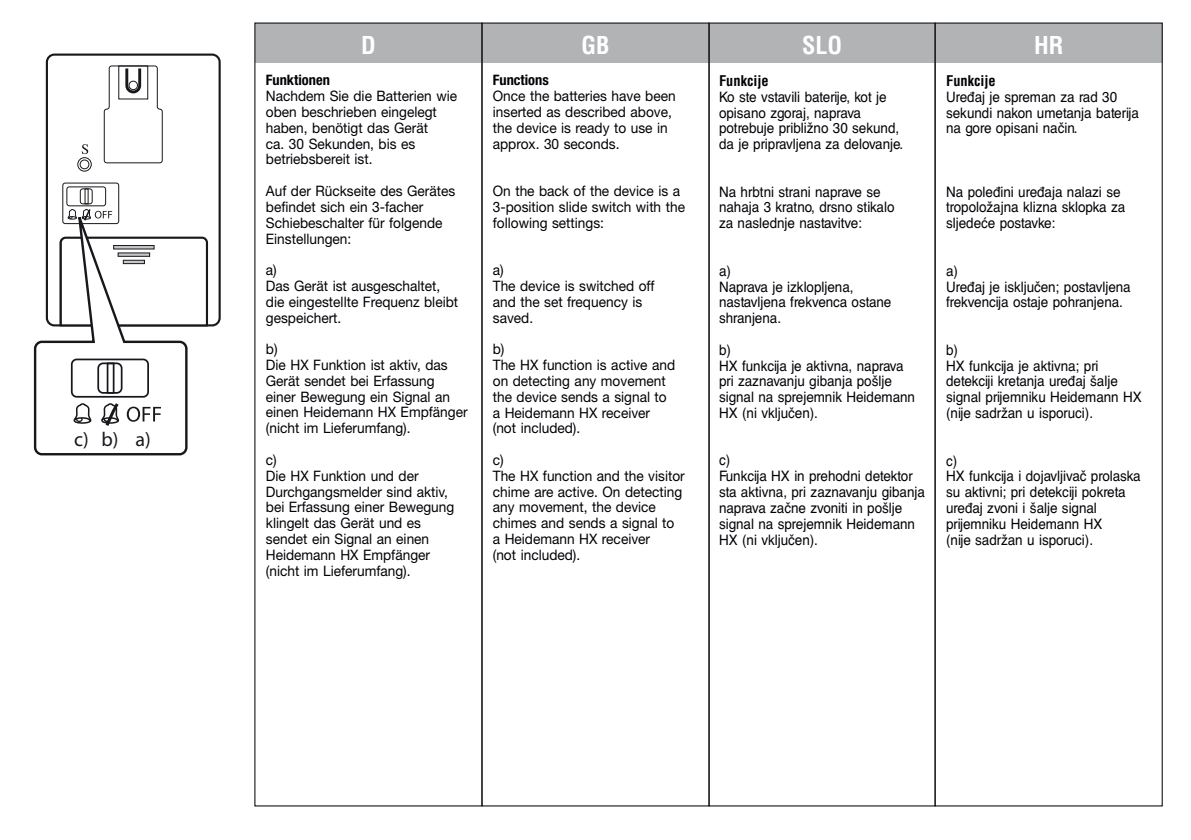
<style>
.page{position:relative;width:1191px;height:840px;background:#fff}
.page>*{position:absolute;margin:0;border:0;box-sizing:border-box;transform-origin:0 0}
.t1{font:700 condensed 24px "Helvetica";color:#fff}
.t2{font:20px "Myriad Pro";color:#1a171c}
.t3{font:14.4px/15.8px "Helvetica Neue";color:#000206;scale:.95 1}
.t4{font:14.4px/15.8px "Helvetica LTCE";color:#000206;scale:.93 1}
.t5{font:700 condensed 14.4px "Helvetica Neue";color:#000206}
.t6{font:700 condensed 14.4px "Helvetica LTCE";color:#000206}
</style>
<div class="page">
<div style="left:255px;top:23px;width:907px;height:39px;background:#b1b3b4"></div>
<div style="left:934px;top:22px;width:228px;height:784px;border:1px solid #1a171c"></div>
<svg style="left:103px;top:65px;width:60px;height:99px"></svg>
<div style="left:129px;top:81px;width:9px;height:9px;border:1px solid #1a171c;border-radius:50%"></div>
<div style="left:46px;top:53px;width:175px;height:273px;border:2px solid #1a171c;border-radius:7px"></div>
<div style="left:77px;top:157px;width:15px;height:14px;border:1px solid #1a171c;border-radius:50%"></div>
<div style="left:80px;top:159px;width:9px;height:10px;border:1px solid #1a171c;border-radius:50%"></div>
<div style="left:62px;top:182px;width:57px;height:42px;border:1px solid #1a171c;border-radius:2px"></div>
<div style="left:66px;top:186px;width:40px;height:20px;border:1px solid #1a171c;border-radius:2px"></div>
<div style="left:80px;top:188px;width:13px;height:16px;border:1px solid #1a171c;border-radius:2px"></div>
<div style="left:85px;top:188px;width:4px;height:16px;border:1px solid #1a171c"></div>
<svg style="left:82px;top:144px;width:6px;height:10px"></svg>
<svg style="left:33px;top:197px;width:151px;height:259px"></svg>
<svg style="left:35px;top:207px;width:174px;height:247px"></svg>
<h2 class="t2" style="left:74px;top:426px;width:78px">c) b) a)</h2>
<h1 class="t1" style="left:361px;top:30px;width:16px">D</h1>
<h1 class="t1" style="left:581px;top:30px;width:30px">GB</h1>
<h1 class="t1" style="left:802px;top:30px;width:42px">SLO</h1>
<h1 class="t1" style="left:1034px;top:30px;width:31px">HR</h1>
<p class="t5" style="left:266px;top:71px;width:65px">Funktionen</p>
<p class="t3" style="left:266px;top:88px;width:203px">Nachdem Sie die Batterien wie oben beschrieben eingelegt haben, benötigt das Gerät<br>ca. 30 Sekunden, bis es betriebsbereit ist.</p>
<p class="t3" style="left:266px;top:183px;width:201px">Auf der Rückseite des Gerätes befindet sich ein 3-facher<br>Schiebeschalter für folgende<br>Einstellungen:</p>
<p class="t3" style="left:266px;top:262px;width:204px">a)<br>Das Gerät ist ausgeschaltet, die eingestellte Frequenz bleibt gespeichert.</p>
<p class="t3" style="left:266px;top:341px;width:214px">b)<br>Die HX Funktion ist aktiv, das<br>Gerät sendet bei Erfassung einer Bewegung ein Signal an einen Heidemann HX Empfänger (nicht im Lieferumfang).</p>
<p class="t3" style="left:266px;top:451px;width:200px">c)<br>Die HX Funktion und der<br>Durchgangsmelder sind aktiv, bei Erfassung einer Bewegung klingelt das Gerät und es sendet ein Signal an einen<br>Heidemann HX Empfänger (nicht im Lieferumfang).</p>
<p class="t5" style="left:493px;top:71px;width:57px">Functions</p>
<p class="t3" style="left:493px;top:88px;width:194px">Once the batteries have been inserted as described above, the device is ready to use in approx. 30 seconds.</p>
<p class="t3" style="left:493px;top:183px;width:204px">On the back of the device is a<br>3-position slide switch with the following settings:</p>
<p class="t3" style="left:493px;top:262px;width:171px">a)<br>The device is switched off and the set frequency is saved.</p>
<p class="t3" style="left:493px;top:341px;width:193px">b)<br>The HX function is active and on detecting any movement the device sends a signal to a Heidemann HX receiver (not included).</p>
<p class="t3" style="left:493px;top:451px;width:203px">c)<br>The HX function and the visitor chime are active. On detecting any movement, the device chimes and sends a signal to a Heidemann HX receiver<br>(not included).</p>
<p class="t6" style="left:719px;top:72px;width:51px">Funkcije</p>
<p class="t4" style="left:719px;top:89px;width:200px">Ko ste vstavili baterije, kot je opisano zgoraj, naprava potrebuje približno 30 sekund, da je pripravljena za delovanje.</p>
<p class="t4" style="left:719px;top:184px;width:190px">Na hrbtni strani naprave se nahaja 3 kratno, drsno stikalo za naslednje nastavitve:</p>
<p class="t4" style="left:719px;top:263px;width:187px">a)<br>Naprava je izklopljena, nastavljena frekvenca ostane shranjena.</p>
<p class="t4" style="left:719px;top:342px;width:212px">b)<br>HX funkcija je aktivna, naprava pri zaznavanju gibanja pošlje signal na sprejemnik Heidemann<br>HX (ni vključen).</p>
<p class="t4" style="left:719px;top:452px;width:223px">c)<br>Funkcija HX in prehodni detektor sta aktivna, pri zaznavanju gibanja naprava začne zvoniti in pošlje signal na sprejemnik Heidemann<br>HX (ni vključen).</p>
<p class="t6" style="left:946px;top:72px;width:51px">Funkcije</p>
<p class="t4" style="left:946px;top:89px;width:209px">Uređaj je spreman za rad 30 sekundi nakon umetanja baterija na gore opisani način.</p>
<p class="t4" style="left:946px;top:184px;width:194px">Na poleđini uređaja nalazi se tropoložajna klizna sklopka za sljedeće postavke:</p>
<p class="t4" style="left:946px;top:263px;width:200px">a)<br>Uređaj je isključen; postavljena frekvencija ostaje pohranjena.</p>
<p class="t4" style="left:946px;top:342px;width:212px">b)<br>HX funkcija je aktivna; pri detekciji kretanja uređaj šalje signal prijemniku Heidemann HX (nije sadržan u isporuci).</p>
<p class="t4" style="left:946px;top:452px;width:211px">c)<br>HX funkcija i dojavljivač prolaska su aktivni; pri detekciji pokreta uređaj zvoni i šalje signal prijemniku Heidemann HX<br>(nije sadržan u isporuci).</p>
</div>
